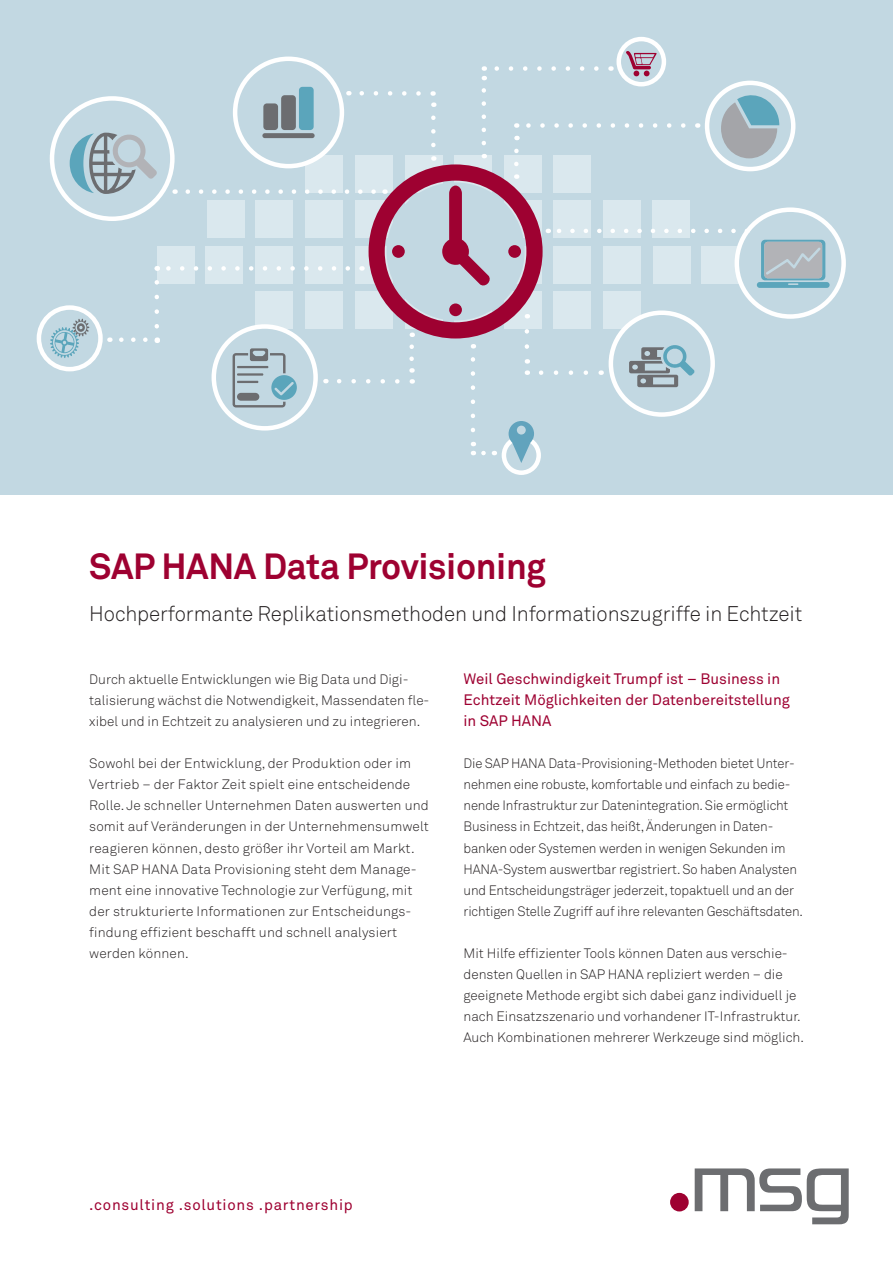
<style>
.page{position:relative;width:893px;height:1263px;background:#fff}
.page>*{position:absolute;margin:0;border:0;box-sizing:border-box;transform-origin:0 0}
.t1{font:700 36px "Akkurat Std";letter-spacing:-.01em;color:#9e0131}
.t2{font:300 21px "Akkurat Std";letter-spacing:-.005em;color:#231f20}
.t3{font:15px/21px "Akkurat Std";color:#9e0131}
.t4{font:15px "Akkurat Std";letter-spacing:.05em;color:#9e0131}
.t5{font:300 13.5px/21px "Akkurat Std";color:#231f20}
</style>
<div class="page">
<div style="left:0;top:0;width:893px;height:495px;background:#c2d8e2"></div>
<div style="left:670px;top:1193px;width:19px;height:18px;background:#9e0131;border-radius:50%"></div>
<svg style="left:695px;top:1168px;width:154px;height:56px"></svg>
<div style="left:616px;top:37px;width:50px;height:49px;border:4px solid #fff;border-radius:50%"></div>
<div style="left:502px;top:436px;width:39px;height:39px;border:4px solid #fff;border-radius:50%"></div>
<div style="left:37px;top:305px;width:66px;height:66px;border:4px solid #fff;border-radius:50%"></div>
<svg style="left:50px;top:51px;width:780px;height:412px"></svg>
<p class="t1" style="left:89px;top:544px;width:458px">SAP HANA Data Provisioning</p>
<p class="t2" style="left:89px;top:601px;width:714px">Hochperformante Replikationsmethoden und Informationszugriffe in Echtzeit</p>
<p class="t5" style="left:89px;top:669px;width:342px">Durch aktuelle Entwicklungen wie Big Data und Digi&shy;talisierung wächst die Notwendigkeit, Massendaten fle&shy;xibel und in Echtzeit zu analysieren und zu integrieren.</p>
<p class="t5" style="left:89px;top:753px;width:341px">Sowohl bei der Entwicklung, der Produktion oder im Vertrieb – der Faktor Zeit spielt eine entscheidende Rolle. Je schneller Unternehmen Daten auswerten und somit auf Veränderungen in der Unternehmensumwelt reagieren können, desto größer ihr Vorteil am Markt.<br>Mit SAP HANA Data Provisioning steht dem Manage&shy;ment eine innovative Technologie zur Verfügung, mit der strukturierte Informationen zur Entscheidungs&shy;findung effizient beschafft und schnell analysiert werden können.</p>
<p class="t3" style="left:463px;top:668px;width:328px">Weil Geschwindigkeit Trumpf ist – Business in<br>Echtzeit Möglichkeiten der Datenbereitstellung in SAP HANA</p>
<p class="t5" style="left:463px;top:753px;width:341px">Die SAP HANA Data-Provisioning-Methoden bietet Unter&shy;nehmen eine robuste, komfortable und einfach zu bedie&shy;nende Infrastruktur zur Datenintegration. Sie ermöglicht Business in Echtzeit, das heißt, Änderungen in Daten&shy;banken oder Systemen werden in wenigen Sekunden im HANA-System auswertbar registriert. So haben Analysten und Entscheidungsträger jederzeit, topaktuell und an der richtigen Stelle Zugriff auf ihre relevanten Geschäftsdaten.</p>
<p class="t5" style="left:463px;top:942px;width:342px">Mit Hilfe effizienter Tools können Daten aus verschie&shy;densten Quellen in SAP HANA repliziert werden – die geeignete Methode ergibt sich dabei ganz individuell je nach Einsatzszenario und vorhandener IT-Infrastruktur.<br>Auch Kombinationen mehrerer Werkzeuge sind möglich.</p>
<p class="t4" style="left:89px;top:1196px;width:265px">.consulting .solutions .partnership</p>
</div>
